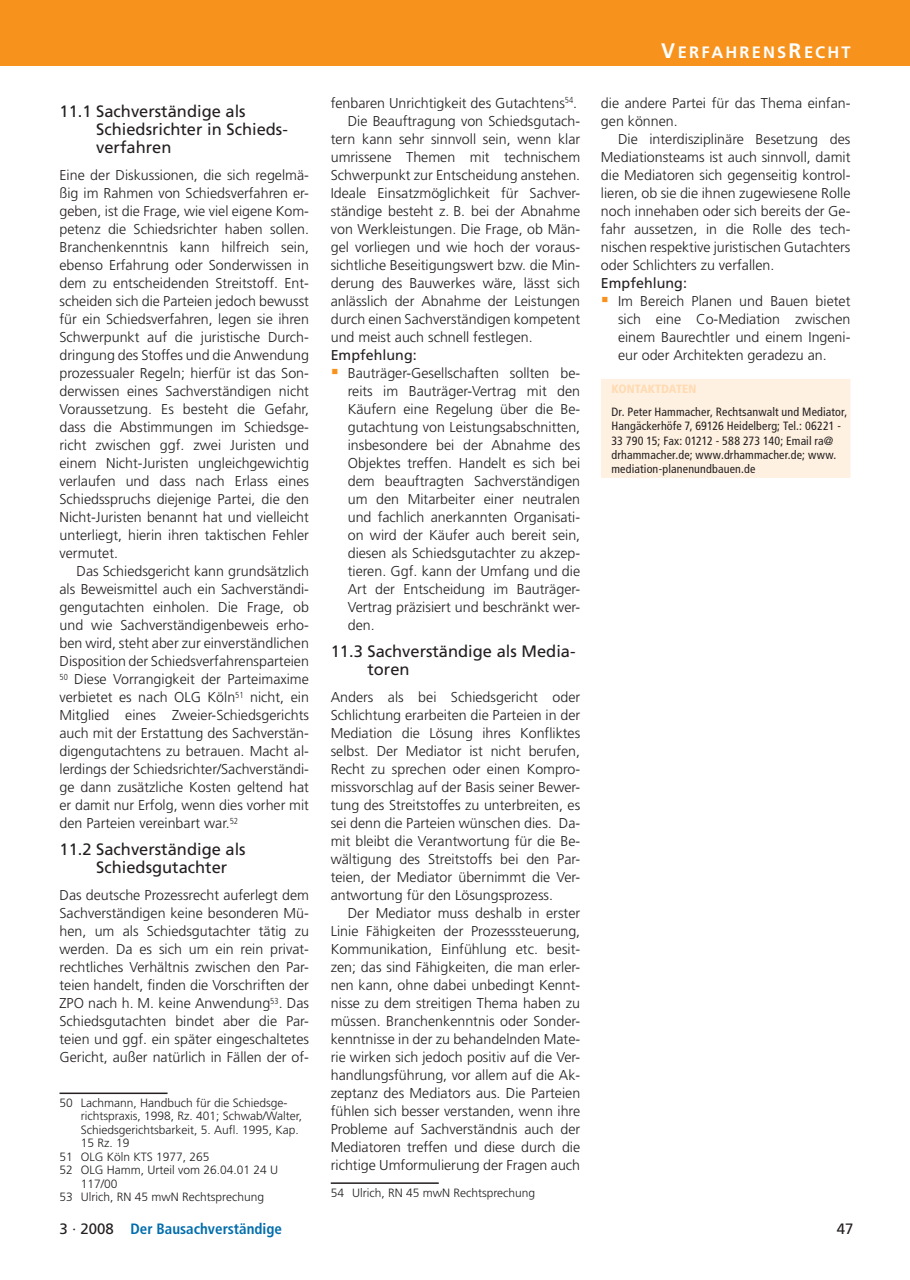
<style>
.page{position:relative;width:910px;height:1280px;background:#fff}
.page>*{position:absolute;margin:0;border:0;box-sizing:border-box;transform-origin:0 0}
.t1{font:16.5px/18px "Frutiger LT Std";color:#231f20}
.t2{font:700 16.5px "Frutiger LT Std";letter-spacing:.13em;color:#fff}
.t3{font:700 condensed 15px "Frutiger LT Std";color:#006dac}
.t4{font:15px "Frutiger LT Std";color:#231f20}
.t5{font:300 14.25px/18px "Frutiger LT Std";color:#231f20;text-align:justify}
.t6{font:14.25px "Frutiger LT Std";letter-spacing:.005em;color:#231f20}
.t7{font:300 12px "Frutiger LT Std";color:#231f20}
.t8{font:condensed 12px/14.4px "Frutiger LT Std";letter-spacing:.01em;color:#231f20}
.t9{font:900 condensed 12px "Frutiger LT Std";color:#ffdbb4}
.s1{font-size:21px}
.s2{font-weight:400;font-stretch:normal;color:#231f20}
</style>
<div class="page">
<div style="left:0;top:0;width:910px;height:65px;background:#f7931d"></div>
<hr style="left:60px;top:1092px;width:108px;height:2px;background:#231f20">
<hr style="left:331px;top:1182px;width:108px;height:2px;background:#231f20">
<div style="left:601px;top:379px;width:249px;height:99px;background:#fff1e1"></div>
<p class="t1" style="left:96px;top:103px;width:193px;text-indent:-37px">11.1 Sachverständige als<br>Schiedsrichter in Schieds&shy;verfahren</p>
<p class="t5" style="left:60px;top:167px;width:251px">Eine der Diskussionen, die sich regelmä&shy;ßig im Rahmen von Schiedsverfahren er&shy;geben, ist die Frage, wie viel eigene Kom&shy;petenz die Schiedsrichter haben sollen.<br>Branchenkenntnis kann hilfreich sein, ebenso Erfahrung oder Sonderwissen in dem zu entscheidenden Streitstoff. Ent&shy;scheiden sich die Parteien jedoch bewusst für ein Schiedsverfahren, legen sie ihren Schwerpunkt auf die juristische Durch&shy;dringung des Stoffes und die Anwendung prozessualer Regeln; hierfür ist das Son&shy;derwissen eines Sachverständigen nicht Voraussetzung. Es besteht die Gefahr, dass die Abstimmungen im Schiedsge&shy;richt zwischen ggf. zwei Juristen und einem Nicht-Juristen ungleichgewichtig verlaufen und dass nach Erlass eines Schiedsspruchs diejenige Partei, die den Nicht-Juristen benannt hat und vielleicht unterliegt, hierin ihren taktischen Fehler vermutet.</p>
<p class="t5" style="left:60px;top:563px;width:251px;text-indent:17px">Das Schiedsgericht kann grundsätzlich als Beweismittel auch ein Sachverständi&shy;gengutachten einholen. Die Frage, ob und wie Sachverständigenbeweis erho&shy;ben wird, steht aber zur einverständlichen Disposition der Schiedsverfahrensparteien <sup>50</sup> Diese Vorrangigkeit der Parteimaxime verbietet es nach OLG Köln<sup>51</sup> nicht, ein Mitglied eines Zweier-Schiedsgerichts auch mit der Erstattung des Sachverstän&shy;digengutachtens zu betrauen. Macht al&shy;lerdings der Schiedsrichter/Sachverständi&shy;ge dann zusätzliche Kosten geltend hat er damit nur Erfolg, wenn dies vorher mit den Parteien vereinbart war.<sup>52</sup></p>
<p class="t1" style="left:96px;top:841px;width:151px;text-indent:-37px">11.2 Sachverständige als<br>Schiedsgutachter</p>
<p class="t5" style="left:60px;top:887px;width:251px">Das deutsche Prozessrecht auferlegt dem Sachverständigen keine besonderen Mü&shy;hen, um als Schiedsgutachter tätig zu werden. Da es sich um ein rein privat&shy;rechtliches Verhältnis zwischen den Par&shy;teien handelt, finden die Vorschriften der ZPO nach h. M. keine Anwendung<sup>53</sup>. Das Schiedsgutachten bindet aber die Par&shy;teien und ggf. ein später eingeschaltetes Gericht, außer natürlich in Fällen der of-</p>
<p class="t7" style="left:60px;top:1097px;width:230px">50 Lachmann, Handbuch für die Schiedsge-</p>
<p class="t7" style="left:81px;top:1111px;width:223px">richtspraxis, 1998, Rz. 401; Schwab/Walter,</p>
<p class="t7" style="left:81px;top:1124px;width:220px">Schiedsgerichtsbarkeit, 5. Aufl. 1995, Kap.</p>
<p class="t7" style="left:81px;top:1138px;width:50px">15 Rz. 19</p>
<p class="t7" style="left:60px;top:1151px;width:152px">51 OLG Köln KTS 1977, 265</p>
<p class="t7" style="left:60px;top:1165px;width:220px">52 OLG Hamm, Urteil vom 26.04.01 24 U</p>
<p class="t7" style="left:81px;top:1178px;width:38px">117/00</p>
<p class="t7" style="left:60px;top:1192px;width:206px">53 Ulrich, RN 45 mwN Rechtsprechung</p>
<p class="t5" style="left:331px;top:95px;width:248px">fenbaren Unrichtigkeit des Gutachtens<sup>54</sup>.</p>
<p class="t5" style="left:348px;top:113px;width:234px">Die Beauftragung von Schiedsgutach-</p>
<p class="t5" style="left:331px;top:131px;width:251px">tern kann sehr sinnvoll sein, wenn klar</p>
<p class="t5" style="left:331px;top:149px;width:251px">umrissene Themen mit technischem</p>
<p class="t5" style="left:331px;top:167px;width:251px">Schwerpunkt zur Entscheidung anstehen.</p>
<p class="t5" style="left:331px;top:185px;width:251px">Ideale Einsatzmöglichkeit für Sachver-</p>
<p class="t5" style="left:331px;top:203px;width:251px">ständige besteht z. B. bei der Abnahme</p>
<p class="t5" style="left:331px;top:221px;width:251px">von Werkleistungen. Die Frage, ob Män-</p>
<p class="t5" style="left:331px;top:239px;width:251px">gel vorliegen und wie hoch der voraus-</p>
<p class="t5" style="left:331px;top:257px;width:251px">sichtliche Beseitigungswert bzw. die Min-</p>
<p class="t5" style="left:331px;top:275px;width:251px">derung des Bauwerkes wäre, lässt sich</p>
<p class="t5" style="left:331px;top:293px;width:251px">anlässlich der Abnahme der Leistungen</p>
<p class="t5" style="left:331px;top:311px;width:251px">durch einen Sachverständigen kompetent</p>
<p class="t5" style="left:331px;top:329px;width:203px">und meist auch schnell festlegen.</p>
<p class="t6" style="left:331px;top:349px;width:87px">Empfehlung:</p>
<p class="t5" style="left:348px;top:365px;width:234px">Bauträger-Gesellschaften sollten be&shy;reits im Bauträger-Vertrag mit den Käufern eine Regelung über die Be&shy;gutachtung von Leistungsabschnitten, insbesondere bei der Abnahme des Objektes treffen. Handelt es sich bei dem beauftragten Sachverständigen um den Mitarbeiter einer neutralen und fachlich anerkannten Organisati&shy;on wird der Käufer auch bereit sein, diesen als Schiedsgutachter zu akzep&shy;tieren. Ggf. kann der Umfang und die Art der Entscheidung im Bauträger-Vertrag präzisiert und beschränkt wer&shy;den.</p>
<p class="t1" style="left:367px;top:643px;width:210px;text-indent:-37px">11.3 Sachverständige als Media&shy;toren</p>
<p class="t5" style="left:331px;top:689px;width:251px">Anders als bei Schiedsgericht oder Schlichtung erarbeiten die Parteien in der Mediation die Lösung ihres Konfliktes selbst. Der Mediator ist nicht berufen, Recht zu sprechen oder einen Kompro&shy;missvorschlag auf der Basis seiner Bewer&shy;tung des Streitstoffes zu unterbreiten, es sei denn die Parteien wünschen dies. Da&shy;mit bleibt die Verantwortung für die Be&shy;wältigung des Streitstoffs bei den Par&shy;teien, der Mediator übernimmt die Ver&shy;antwortung für den Lösungsprozess.</p>
<p class="t5" style="left:331px;top:905px;width:251px;text-indent:17px">Der Mediator muss deshalb in erster Linie Fähigkeiten der Prozesssteuerung, Kommunikation, Einfühlung etc. besit&shy;zen; das sind Fähigkeiten, die man erler&shy;nen kann, ohne dabei unbedingt Kennt&shy;nisse zu dem streitigen Thema haben zu müssen. Branchenkenntnis oder Sonder&shy;kenntnisse in der zu behandelnden Mate&shy;rie wirken sich jedoch positiv auf die Ver&shy;handlungsführung, vor allem auf die Ak&shy;zeptanz des Mediators aus. Die Parteien fühlen sich besser verstanden, wenn ihre Probleme auf Sachverständnis auch der Mediatoren treffen und diese durch die richtige Umformulierung der Fragen auch</p>
<p class="t7" style="left:331px;top:1187px;width:206px">54 Ulrich, RN 45 mwN Rechtsprechung</p>
<p class="t2" style="left:661px;top:45px;width:191px"><span class="s1">V</span>ERFAHRENS<span class="s1">R</span>ECHT</p>
<p class="t5" style="left:601px;top:95px;width:251px">die andere Partei für das Thema einfan&shy;gen können.</p>
<p class="t5" style="left:601px;top:131px;width:251px;text-indent:17px">Die interdisziplinäre Besetzung des Mediationsteams ist auch sinnvoll, damit die Mediatoren sich gegenseitig kontrol&shy;lieren, ob sie die ihnen zugewiesene Rolle noch innehaben oder sich bereits der Ge&shy;fahr aussetzen, in die Rolle des tech&shy;nischen respektive juristischen Gutachters oder Schlichters zu verfallen.</p>
<p class="t6" style="left:601px;top:277px;width:87px">Empfehlung:</p>
<p class="t5" style="left:618px;top:293px;width:234px">Im Bereich Planen und Bauen bietet sich eine Co-Mediation zwischen einem Baurechtler und einem Ingeni&shy;eur oder Architekten geradezu an.</p>
<p class="t9" style="left:611px;top:382px;width:86px">KONTAKTDATEN</p>
<p class="t8" style="left:611px;top:405px;width:237px">Dr. Peter Hammacher, Rechtsanwalt und Mediator, Hangäckerhöfe 7, 69126 Heidelberg; Tel.: 06221 - 33 790 15; Fax: 01212 - 588 273 140; Email ra@ drhammacher.de; www.drhammacher.de; www. mediation-planenundbauen.de</p>
<p class="t3" style="left:60px;top:1222px;width:224px"><span class="s2">3 · 2008</span> Der Bausachverständige</p>
<p class="t4" style="left:837px;top:1222px;width:18px">47</p>
</div>
